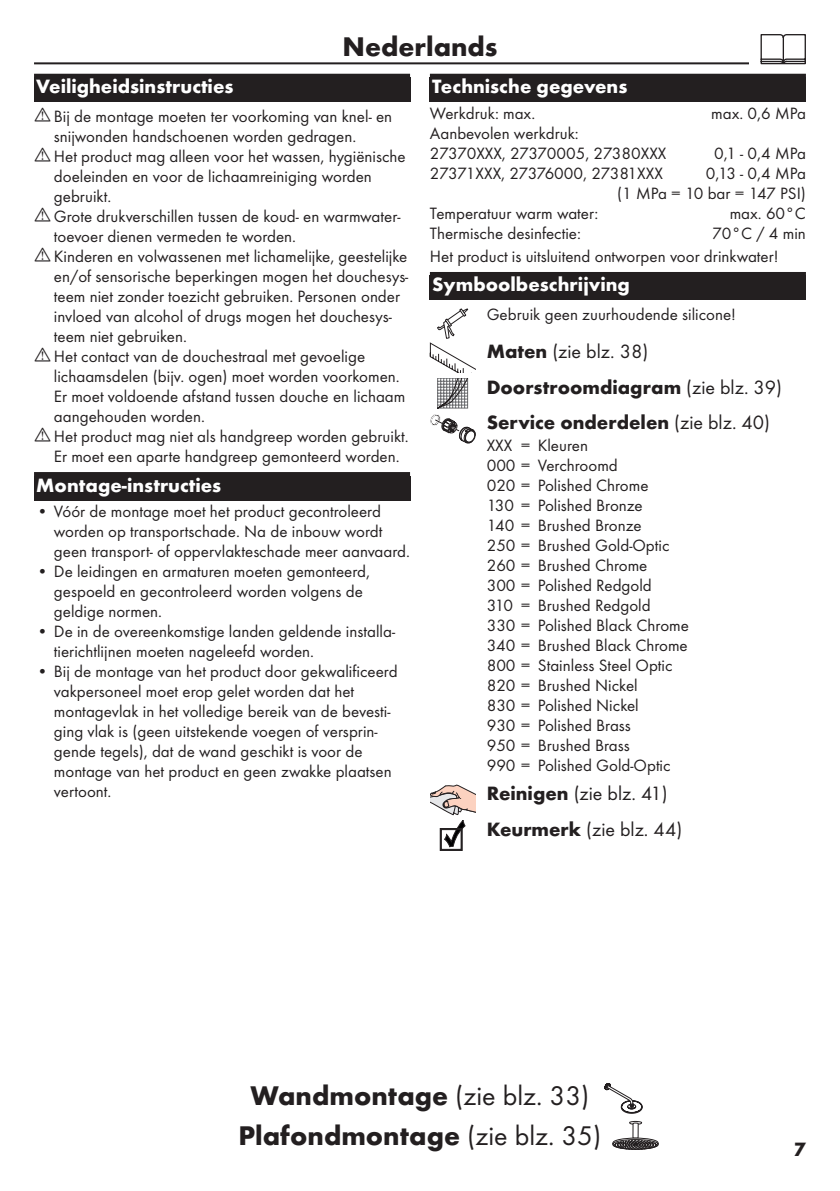
<style>
.page{position:relative;width:840px;height:1191px;background:#fff}
.page>*{position:absolute;margin:0;border:0;box-sizing:border-box;transform-origin:0 0}
.t1{font:700 28px "Futura TOT";color:#231f20}
.t2{font:700 20px "Futura TOT";color:#fff}
.t3{font:700 20px/35.4px "Futura TOT";color:#231f20}
.t4{font:20px/35.4px "Futura TOT Boo";color:#231f20}
.t5{font:17px/20px "Futura TOT Boo";color:#231f20}
.t6{font:17px "Futura TOT Boo";letter-spacing:-.025em;color:#231f20}
.s1{font-family:"Futura TOT";font-weight:700}
.s2{font-family:"Futura TOT Boo";font-weight:400}
</style>
<div class="page">
<hr style="left:34px;top:62px;width:771px;height:2px;background:#231f20">
<div style="left:748px;top:34px;width:68px;height:34px;background:#fff"></div>
<svg style="left:760px;top:34px;width:45px;height:30px"></svg>
<svg style="left:604px;top:1083px;width:38px;height:30px"></svg>
<div style="left:34px;top:74px;width:376px;height:28px;background:#231f20"></div>
<div style="left:34px;top:472px;width:376px;height:28px;background:#231f20"></div>
<div style="left:429px;top:74px;width:376px;height:28px;background:#231f20"></div>
<div style="left:429px;top:272px;width:376px;height:28px;background:#231f20"></div>
<svg style="left:429px;top:308px;width:46px;height:135px"></svg>
<svg style="left:430px;top:785px;width:45px;height:65px"></svg>
<svg style="left:612px;top:1121px;width:45px;height:29px"></svg>
<h1 class="t1" style="left:342px;top:29px;width:156px">Nederlands</h1>
<p class="t2" style="left:36px;top:74px;width:198px">Veiligheidsinstructies</p>
<p class="t5" style="left:54px;top:106px;width:356px">Bij de montage moeten ter voorkoming van knel- en snijwonden handschoenen worden gedragen.<br>Het product mag alleen voor het wassen, hygiënische doeleinden en voor de lichaamreiniging worden gebruikt.<br>Grote drukverschillen tussen de koud- en warmwater&shy;toevoer dienen vermeden te worden.<br>Kinderen en volwassenen met lichamelijke, geestelijke en/of sensorische beperkingen mogen het douchesys&shy;teem niet zonder toezicht gebruiken. Personen onder invloed van alcohol of drugs mogen het douchesys&shy;teem niet gebruiken.<br>Het contact van de douchestraal met gevoelige lichaamsdelen (bijv. ogen) moet worden voorkomen.<br>Er moet voldoende afstand tussen douche en lichaam aangehouden worden.<br>Het product mag niet als handgreep worden gebruikt.<br>Er moet een aparte handgreep gemonteerd worden.</p>
<p class="t2" style="left:36px;top:472px;width:186px">Montage-instructies</p>
<p class="t5" style="left:54px;top:501px;width:357px;text-indent:-17px">• Vóór de montage moet het product gecontroleerd worden op transportschade. Na de inbouw wordt geen transport- of oppervlakteschade meer aanvaard.</p>
<p class="t5" style="left:54px;top:561px;width:317px;text-indent:-17px">• De leidingen en armaturen moeten gemonteerd, gespoeld en gecontroleerd worden volgens de geldige normen.</p>
<p class="t5" style="left:54px;top:621px;width:342px;text-indent:-17px">• De in de overeenkomstige landen geldende installa&shy;tierichtlijnen moeten nageleefd worden.</p>
<p class="t5" style="left:54px;top:661px;width:345px;text-indent:-17px">• Bij de montage van het product door gekwalificeerd vakpersoneel moet erop gelet worden dat het montagevlak in het volledige bereik van de bevesti&shy;ging vlak is (geen uitstekende voegen of versprin&shy;gende tegels), dat de wand geschikt is voor de montage van het product en geen zwakke plaatsen vertoont.</p>
<p class="t2" style="left:432px;top:74px;width:196px">Technische gegevens</p>
<p class="t5" style="left:429px;top:103px;width:107px">Werkdruk: max.</p>
<p class="t5" style="left:710px;top:103px;width:96px">max. 0,6 MPa</p>
<p class="t5" style="left:429px;top:123px;width:238px">Aanbevolen werkdruk:<br>27370XXX, 27370005, 27380XXX</p>
<p class="t5" style="left:713px;top:143px;width:93px">0,1 - 0,4 MPa</p>
<p class="t5" style="left:616px;top:163px;width:190px;text-align:right">0,13 - 0,4 MPa<br>(1 MPa = 10 bar = 147 PSI)</p>
<p class="t6" style="left:429px;top:163px;width:234px">27371XXX, 27376000, 27381XXX</p>
<p class="t5" style="left:429px;top:203px;width:170px">Temperatuur warm water:</p>
<p class="t5" style="left:729px;top:203px;width:78px">max. 60°C</p>
<p class="t5" style="left:429px;top:223px;width:152px">Thermische desinfectie:</p>
<p class="t5" style="left:429px;top:222px;width:377px;line-height:22.8px;text-indent:282px">70°C / 4 min<br>Het product is uitsluitend ontworpen voor drinkwater!</p>
<p class="t2" style="left:432px;top:272px;width:199px">Symboolbeschrijving</p>
<p class="t5" style="left:486px;top:304px;width:251px">Gebruik geen zuurhoudende silicone!</p>
<p class="t4" style="left:486px;top:334px;width:163px"><span class="s1">Maten</span> (zie blz. 38)</p>
<p class="t3" style="left:486px;top:369px;width:297px">Doorstroomdiagram <span class="s2">(zie blz. 39)<br></span>Service onderdelen <span class="s2">(zie blz. 40)</span></p>
<p class="t5" style="left:486px;top:435px;width:204px">XXX = Kleuren<br>000 = Verchroomd<br>020 = Polished Chrome<br>130 = Polished Bronze<br>140 = Brushed Bronze<br>250 = Brushed Gold-Optic<br>260 = Brushed Chrome<br>300 = Polished Redgold<br>310 = Brushed Redgold<br>330 = Polished Black Chrome<br>340 = Brushed Black Chrome<br>800 = Stainless Steel Optic<br>820 = Brushed Nickel<br>830 = Polished Nickel<br>930 = Polished Brass<br>950 = Brushed Brass<br>990 = Polished Gold-Optic</p>
<p class="t4" style="left:486px;top:776px;width:197px"><span class="s1">Reinigen</span> (zie blz. 41)<br><span class="s1">Keurmerk</span> (zie blz. 44)</p>
<h1 class="t1" style="left:250px;top:1078px;width:340px">Wandmontage <span class="s2">(zie blz. 33)</span></h1>
<h1 class="t1" style="left:238px;top:1118px;width:364px">Plafondmontage <span class="s2">(zie blz. 35)</span></h1>
<p class="t3" style="left:793px;top:1131px;width:13px">7</p>
</div>
